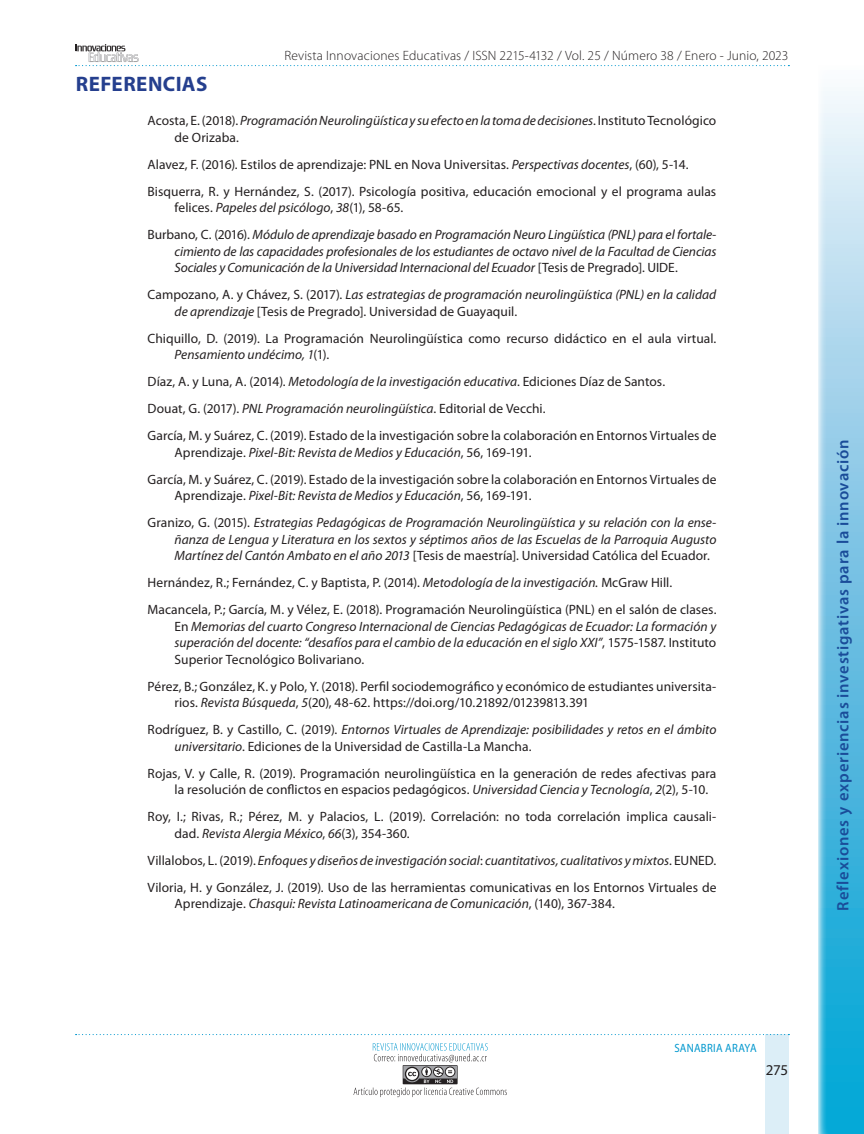
<style>
.page{position:relative;width:864px;height:1134px;background:#fff}
.page>*{position:absolute;margin:0;border:0;box-sizing:border-box;transform-origin:0 0}
.t1{font:700 21px "Myriad Pro";letter-spacing:.02em;color:#253f8e}
.t2{font:600 16.5px "Myriad Pro";letter-spacing:.045em;color:#1a4c99}
.t3{font:15px "Myriad Pro";color:#231f20}
.t4{font:13.5px/27px "Myriad Pro";letter-spacing:.005em;color:#231f20}
.t5{font:italic 13.5px/16.5px "Myriad Pro";letter-spacing:-.005em;color:#231f20}
.t6{font:300 13.5px "Myriad Pro";letter-spacing:.01em;color:#231f20}
.t7{font:12px "Myriad Pro";letter-spacing:.025em;color:#0097ce;scale:.9 1}
.s1{font-style:normal}
.s2{font-style:italic}
</style>
<div class="page">
<svg style="left:76px;top:44px;width:713px;height:22px"></svg>
<div style="left:765px;top:1034px;width:23px;height:100px;background:#dceef7"></div>
<svg style="left:76px;top:1034px;width:713px;height:1px"></svg>
<svg style="left:354px;top:1043px;width:153px;height:54px"></svg>
<svg style="left:818px;top:91px;width:46px;height:1043px;background:#79c7e6"></svg>
<p class="t6" style="left:284px;top:48px;width:506px">Revista Innovaciones Educativas / ISSN 2215-4132 / Vol. 25 / Número 38 / Enero - Junio, 2023</p>
<h1 class="t1" style="left:76px;top:73px;width:133px">REFERENCIAS</h1>
<p class="t5" style="left:175px;top:113px;width:543px;text-indent:-27px"><span class="s1">Acosta, E. (2018).</span> Programación Neurolingüística y su efecto en la toma de decisiones<span class="s1">. Instituto Tecnológico de Orizaba.</span></p>
<p class="t4" style="left:148px;top:151px;width:570px">Alavez, F. (2016). Estilos de aprendizaje: PNL en Nova Universitas. <span class="s2">Perspectivas docentes</span>, (60), 5-14.<br>Bisquerra, R. y Hernández, S. (2017). Psicología positiva, educación emocional y el programa aulas</p>
<p class="t5" style="left:148px;top:194px;width:570px;line-height:27px;text-indent:27px"><span class="s1">felices.</span> Papeles del psicólogo<span class="s1">,</span> 38<span class="s1">(1), 58-65.<br>Burbano, C. (2016).</span> Módulo de aprendizaje basado en Programación Neuro Lingüística (PNL) para el fortale-</p>
<p class="t5" style="left:175px;top:243px;width:543px">cimiento de las capacidades profesionales de los estudiantes de octavo nivel de la Facultad de Ciencias<br>Sociales y Comunicación de la Universidad Internacional del Ecuador <span class="s1">[Tesis de Pregrado]. UIDE.</span></p>
<p class="t5" style="left:175px;top:287px;width:543px;text-indent:-27px"><span class="s1">Campozano, A. y Chávez, S. (2017).</span> Las estrategias de programación neurolingüística (PNL) en la calidad de aprendizaje <span class="s1">[Tesis de Pregrado]. Universidad de Guayaquil.</span></p>
<p class="t4" style="left:175px;top:330px;width:543px;line-height:16.5px;text-indent:-27px">Chiquillo, D. (2019). La Programación Neurolingüística como recurso didáctico en el aula virtual.<br><span class="s2">Pensamiento undécimo, 1</span>(1).</p>
<p class="t4" style="left:148px;top:368px;width:570px">Díaz, A. y Luna, A. (2014). <span class="s2">Metodología de la investigación educativa</span>. Ediciones Díaz de Santos.<br>Douat, G. (2017). <span class="s2">PNL Programación neurolingüística</span>. Editorial de Vecchi.<br>García, M. y Suárez, C. (2019). Estado de la investigación sobre la colaboración en Entornos Virtuales de</p>
<p class="t4" style="left:148px;top:439px;width:570px;text-indent:27px">Aprendizaje. <span class="s2">Pixel-Bit: Revista de Medios y Educación</span>, 56, 169-191.<br>García, M. y Suárez, C. (2019). Estado de la investigación sobre la colaboración en Entornos Virtuales de</p>
<p class="t5" style="left:148px;top:482px;width:570px;line-height:27px;text-indent:27px"><span class="s1">Aprendizaje.</span> Pixel-Bit: Revista de Medios y Educación<span class="s1">, 56, 169-191.<br>Granizo, G. (2015).</span> Estrategias Pedagógicas de Programación Neurolingüística y su relación con la ense-</p>
<p class="t5" style="left:175px;top:531px;width:543px">ñanza de Lengua y Literatura en los sextos y séptimos años de las Escuelas de la Parroquia Augusto<br>Martínez del Cantón Ambato en el año 2013 <span class="s1">[Tesis de maestría]. Universidad Católica del Ecuador.</span></p>
<p class="t4" style="left:148px;top:569px;width:570px">Hernández, R.; Fernández, C. y Baptista, P. (2014). <span class="s2">Metodología de la investigación.</span> McGraw Hill.<br>Macancela, P.; García, M. y Vélez, E. (2018). Programación Neurolingüística (PNL) en el salón de clases.</p>
<p class="t5" style="left:175px;top:618px;width:543px;text-align:justify"><span class="s1">En</span> Memorias del cuarto Congreso Internacional de Ciencias Pedagógicas de Ecuador: La formación y superación del docente: “desafíos para el cambio de la educación en el siglo XXI”<span class="s1">, 1575-1587. Instituto Superior Tecnológico Bolivariano.</span></p>
<p class="t4" style="left:175px;top:678px;width:543px;line-height:16.5px;text-indent:-27px">Pérez, B.; González, K. y Polo, Y. (2018). Perfil sociodemográfico y económico de estudiantes universita&shy;rios. <span class="s2">Revista Búsqueda</span>, <span class="s2">5</span>(20), 48-62. https://doi.org/10.21892/01239813.391</p>
<p class="t4" style="left:175px;top:722px;width:543px;line-height:16.5px;text-indent:-27px">Rodríguez, B. y Castillo, C. (2019). <span class="s2">Entornos Virtuales de Aprendizaje: posibilidades y retos en el ámbito universitario</span>. Ediciones de la Universidad de Castilla-La Mancha.</p>
<p class="t4" style="left:175px;top:765px;width:543px;line-height:16.5px;text-indent:-27px">Rojas, V. y Calle, R. (2019). Programación neurolingüística en la generación de redes afectivas para la resolución de conflictos en espacios pedagógicos. <span class="s2">Universidad Ciencia y Tecnología</span>, <span class="s2">2</span>(2), 5-10.</p>
<p class="t4" style="left:175px;top:809px;width:543px;line-height:16.5px;text-indent:-27px">Roy, I.; Rivas, R.; Pérez, M. y Palacios, L. (2019). Correlación: no toda correlación implica causali&shy;dad. <span class="s2">Revista Alergia México</span>, <span class="s2">66</span>(3), 354-360.</p>
<p class="t4" style="left:148px;top:847px;width:570px">Villalobos, L. (2019). <span class="s2">Enfoques y diseños de investigación social</span>: <span class="s2">cuantitativos, cualitativos y mixtos</span>. EUNED.<br>Viloria, H. y González, J. (2019). Uso de las herramientas comunicativas en los Entornos Virtuales de</p>
<p class="t5" style="left:175px;top:896px;width:442px"><span class="s1">Aprendizaje.</span> Chasqui: Revista Latinoamericana de Comunicación<span class="s1">, (140), 367-384.</span></p>
<p class="t2" style="left:834px;top:911px;width:473px;rotate:-90deg">Reflexiones y experiencias investigativas para la innovación</p>
<p class="t7" style="left:674px;top:1041px;width:93px">SANABRIA ARAYA</p>
<p class="t3" style="left:766px;top:1061px;width:24px">275</p>
</div>
